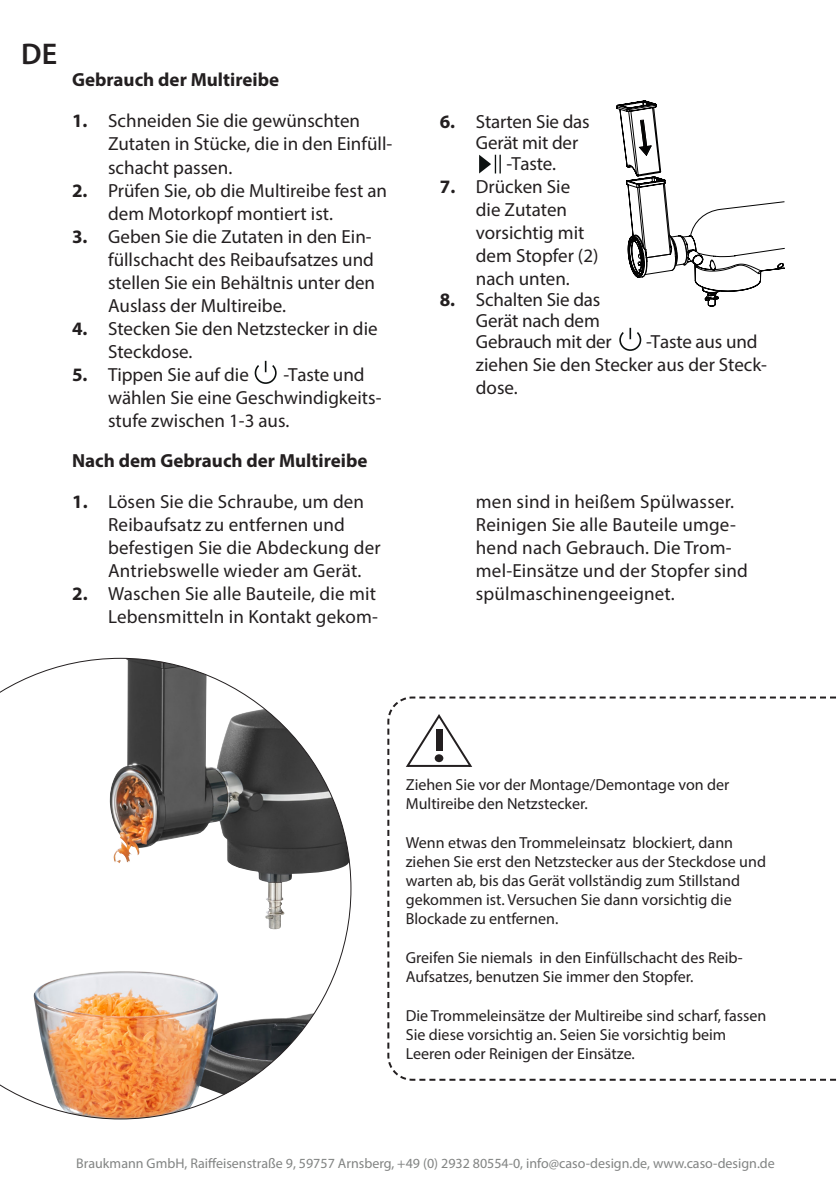
<style>
.page{position:relative;width:840px;height:1191px;background:#fff}
.page>*{position:absolute;margin:0;border:0;box-sizing:border-box;transform-origin:0 0}
.t1{font:600 30px "Myriad Pro";color:#231f20}
.t2{font:19px/23px "Myriad Pro";color:#231f20}
.t3{font:700 19px "Myriad Pro";color:#231f20}
.t4{font:16px/19.2px "Myriad Pro";color:#231f20}
.t5{font:14px "Myriad Pro";color:#828483}
.s1{font-weight:700}
</style>
<div class="page">
<svg style="left:254px;top:360px;width:23px;height:24px"></svg>
<svg style="left:479px;top:155px;width:21px;height:18px"></svg>
<svg style="left:616px;top:100px;width:169px;height:251px"></svg>
<svg style="left:387px;top:696px;width:449px;height:385px"></svg>
<svg style="left:0;top:658px;width:351px;height:461px"></svg>
<h1 class="t1" style="left:21px;top:35px;width:37px">DE</h1>
<p class="t3" style="left:72px;top:67px;width:208px">Gebrauch der Multireibe</p>
<p class="t2" style="left:108px;top:109px;width:285px;text-indent:-36px"><span class="s1">1.</span> Schneiden Sie die gewünschten<br>Zutaten in Stücke, die in den Einfüll&shy;schacht passen.</p>
<p class="t2" style="left:108px;top:178px;width:280px;text-indent:-36px"><span class="s1">2.</span> Prüfen Sie, ob die Multireibe fest an dem Motorkopf montiert ist.</p>
<p class="t2" style="left:108px;top:224px;width:268px;text-indent:-36px"><span class="s1">3.</span> Geben Sie die Zutaten in den Ein&shy;füllschacht des Reibaufsatzes und stellen Sie ein Behältnis unter den<br>Auslass der Multireibe.</p>
<p class="t2" style="left:108px;top:316px;width:271px;text-indent:-36px"><span class="s1">4.</span> Stecken Sie den Netzstecker in die<br>Steckdose.</p>
<p class="t2" style="left:72px;top:362px;width:178px"><span class="s1">5.</span> Tippen Sie auf die</p>
<p class="t2" style="left:108px;top:362px;width:275px;text-indent:175px">-Taste und wählen Sie eine Geschwindigkeits&shy;stufe zwischen 1-3 aus.</p>
<p class="t3" style="left:72px;top:448px;width:297px">Nach dem Gebrauch der Multireibe</p>
<p class="t2" style="left:108px;top:490px;width:274px;text-indent:-36px"><span class="s1">1.</span> Lösen Sie die Schraube, um den<br>Reibaufsatz zu entfernen und befestigen Sie die Abdeckung der<br>Antriebswelle wieder am Gerät.</p>
<p class="t2" style="left:72px;top:582px;width:307px;text-align:right"><span class="s1">2.</span> Waschen Sie alle Bauteile, die mit<br>Lebensmitteln in Kontakt gekom-</p>
<p class="t2" style="left:439px;top:109px;width:151px"><span class="s1">6.</span> Starten Sie das</p>
<p class="t2" style="left:475px;top:130px;width:104px">Gerät mit der</p>
<p class="t2" style="left:506px;top:151px;width:51px">-Taste.</p>
<p class="t2" style="left:475px;top:174px;width:124px;text-indent:-36px"><span class="s1">7.</span> Drücken Sie die Zutaten vorsichtig mit dem Stopfer (2) nach unten.</p>
<p class="t2" style="left:475px;top:288px;width:137px;line-height:21px;text-indent:-36px"><span class="s1">8.</span> Schalten Sie das<br>Gerät nach dem<br>Gebrauch mit der</p>
<p class="t2" style="left:475px;top:329px;width:292px;text-indent:170px">-Taste aus und ziehen Sie den Stecker aus der Steck&shy;dose.</p>
<p class="t2" style="left:475px;top:490px;width:273px">men sind in heißem Spülwasser.<br>Reinigen Sie alle Bauteile umge&shy;hend nach Gebrauch. Die Trom&shy;mel-Einsätze und der Stopfer sind spülmaschinengeeignet.</p>
<p class="t4" style="left:405px;top:775px;width:325px">Ziehen Sie vor der Montage/Demontage von der<br>Multireibe den Netzstecker.</p>
<p class="t4" style="left:405px;top:832px;width:361px">Wenn etwas den Trommeleinsatz blockiert, dann ziehen Sie erst den Netzstecker aus der Steckdose und warten ab, bis das Gerät vollständig zum Stillstand gekommen ist. Versuchen Sie dann vorsichtig die Blockade zu entfernen.</p>
<p class="t4" style="left:405px;top:947px;width:338px">Greifen Sie niemals in den Einfüllschacht des Reib-<br>Aufsatzes, benutzen Sie immer den Stopfer.</p>
<p class="t4" style="left:405px;top:1005px;width:362px">Die Trommeleinsätze der Multireibe sind scharf, fassen<br>Sie diese vorsichtig an. Seien Sie vorsichtig beim<br>Leeren oder Reinigen der Einsätze.</p>
<p class="t5" style="left:76px;top:1154px;width:699px">Braukmann GmbH, Raiffeisenstraße 9, 59757 Arnsberg, +49 (0) 2932 80554-0, info@caso-design.de, www.caso-design.de</p>
</div>
